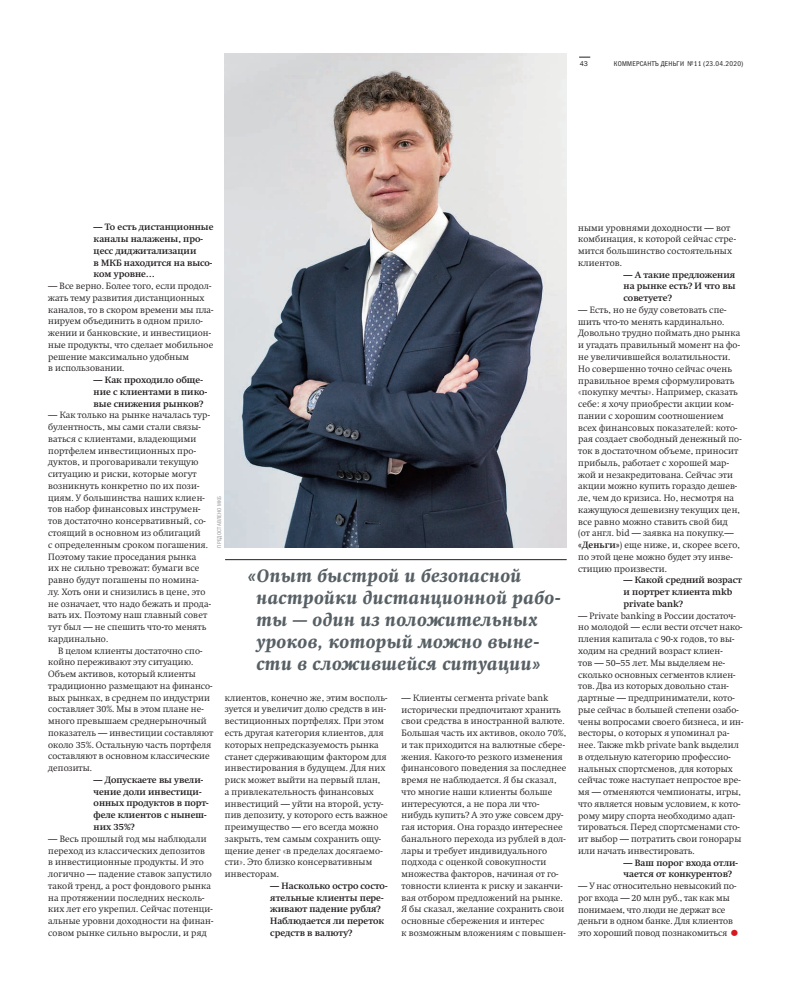
<style>
.page{position:relative;width:806px;height:1004px;background:#fff}
.page>*{position:absolute;margin:0;border:0;box-sizing:border-box;transform-origin:0 0}
.t1{font:italic 18px/22px "Swift Extra Bold C";letter-spacing:.025em;color:#576065}
.t2{font:9px/11.8px "Swift Light C";letter-spacing:.015em;color:#231f20}
.t3{font:700 9px/11.8px "Swift C";color:#231f20}
.t4{font:7px "Franklin Gothic Book Cond ITC";letter-spacing:.035em;color:#231f20}
.t5{font:7px "Franklin Gothic";color:#231f20}
.t6{font:5.5px "Franklin Gothic Book Cond ITC";letter-spacing:.04em;color:#939598}
.s1{font-family:"Swift C";font-weight:700}
.s2{font-size:17px;color:#d7171f}
</style>
<div class="page">
<img style="left:225px;top:54px;width:341px;height:493px">
<hr style="left:225px;top:559px;width:341px;height:1px;background:#231f20">
<p class="t5" style="left:579px;top:59px;width:10px">43</p>
<p class="t4" style="left:613px;top:59px;width:131px">КОММЕРСАНТЪ ДЕНЬГИ №11 (23.04.2020)</p>
<p class="t3" style="left:94px;top:221px;width:121px">— То есть дистанционные каналы налажены, про&shy;цесс диджитализации<br>в МКБ находится на высо&shy;ком уровне…</p>
<p class="t2" style="left:48px;top:280px;width:167px">— Все верно. Более того, если продол&shy;жать тему развития дистанционных каналов, то в скором времени мы пла&shy;нируем объединить в одном прило&shy;жении и банковские, и инвестицион&shy;ные продукты, что сделает мобильное решение максимально удобным<br>в использовании.</p>
<p class="t3" style="left:94px;top:374px;width:115px">— Как проходило обще&shy;ние с клиентами в пико&shy;вые снижения рынков?</p>
<p class="t2" style="left:48px;top:409px;width:164px">— Как только на рынке началась тур&shy;булентность, мы сами стали связы&shy;ваться с клиентами, владеющими портфелем инвестиционных про&shy;дуктов, и проговаривали текущую ситуацию и риски, которые могут возникнуть конкретно по их пози&shy;циям. У большинства наших клиен&shy;тов набор финансовых инструмен&shy;тов достаточно консервативный, со&shy;стоящий в основном из облигаций<br>с определенным сроком погашения.<br>Поэтому такие проседания рынка<br>их не сильно тревожат: бумаги все равно будут погашены по номина&shy;лу. Хоть они и снизились в цене, это не означает, что надо бежать и прода&shy;вать их. Поэтому наш главный совет тут был — не спешить что-то менять кардинально.</p>
<p class="t2" style="left:48px;top:644px;width:166px;text-indent:10px">В целом клиенты достаточно спо&shy;койно переживают эту ситуацию.<br>Объем активов, который клиенты традиционно размещают на финансо&shy;вых рынках, в среднем по индустрии составляет 30%. Мы в этом плане не&shy;много превышаем среднерыночный показатель — инвестиции составляют около 35%. Остальную часть портфеля составляют в основном классические депозиты.</p>
<p class="t3" style="left:94px;top:773px;width:116px">— Допускаете вы увели&shy;чение доли инвестици&shy;онных продуктов в порт&shy;феле клиентов с нынеш&shy;них 35%?</p>
<p class="t2" style="left:48px;top:832px;width:166px">— Весь прошлый год мы наблюдали переход из классических депозитов<br>в инвестиционные продукты. И это логично — падение ставок запустило такой тренд, а рост фондового рынка на протяжении последних несколь&shy;ких лет его укрепил. Сейчас потенци&shy;альные уровни доходности на финан&shy;совом рынке сильно выросли, и ряд</p>
<p class="t6" style="left:216px;top:547px;width:53px;rotate:-90deg">ПРЕДОСТАВЛЕНО МКБ</p>
<h1 class="t1" style="left:256px;top:564px;width:305px;text-indent:-9px">«Опыт быстрой и безопасной настройки дистанционной рабо&shy;ты — один из положительных уроков, который можно выне&shy;сти в сложившейся ситуации»</h1>
<p class="t2" style="left:401px;top:691px;width:166px">— Клиенты сегмента private bank исторически предпочитают хранить свои средства в иностранной валюте.<br>Большая часть их активов, около 70%, и так приходится на валютные сбере&shy;жения. Какого-то резкого изменения финансового поведения за последнее время не наблюдается. Я бы сказал, что многие наши клиенты больше интересуются, а не пора ли что&shy;нибудь купить? А это уже совсем дру&shy;гая история. Она гораздо интереснее банального перехода из рублей в дол&shy;лары и требует индивидуального подхода с оценкой совокупности множества факторов, начиная от го&shy;товности клиента к риску и заканчи&shy;вая отбором предложений на рынке.<br>Я бы сказал, желание сохранить свои основные сбережения и интерес<br>к возможным вложениям с повышен-</p>
<p class="t2" style="left:225px;top:691px;width:164px">клиентов, конечно же, этим восполь&shy;зуется и увеличит долю средств в ин&shy;вестиционных портфелях. При этом есть другая категория клиентов, для которых непредсказуемость рынка станет сдерживающим фактором для инвестирования в будущем. Для них риск может выйти на первый план,<br>а привлекательность финансовых инвестиций — уйти на второй, усту&shy;пив депозиту, у которого есть важное преимущество — его всегда можно закрыть, тем самым сохранить ощу&shy;щение денег «в пределах досягаемо&shy;сти». Это близко консервативным инвесторам.</p>
<p class="t3" style="left:270px;top:879px;width:119px">— Насколько остро состо&shy;ятельные клиенты пере&shy;живают падение рубля?<br>Наблюдается ли переток средств в валюту?</p>
<p class="t2" style="left:578px;top:222px;width:159px">ными уровнями доходности — вот комбинация, к которой сейчас стре&shy;мится большинство состоятельных клиентов.</p>
<p class="t3" style="left:623px;top:268px;width:113px;text-align:justify">— А такие предложения на рынке есть? И что вы советуете?</p>
<p class="t2" style="left:578px;top:304px;width:165px">— Есть, но не буду советовать спе&shy;шить что-то менять кардинально.<br>Довольно трудно поймать дно рынка и угадать правильный момент на фо&shy;не увеличившейся волатильности.<br>Но совершенно точно сейчас очень правильное время сформулировать «покупку мечты». Например, сказать себе: я хочу приобрести акции ком&shy;пании с хорошим соотношением всех финансовых показателей: кото&shy;рая создает свободный денежный по&shy;ток в достаточном объеме, приносит прибыль, работает с хорошей мар&shy;жой и незакредитована. Сейчас эти акции можно купить гораздо дешев&shy;ле, чем до кризиса. Но, несмотря на кажущуюся дешевизну текущих цен, все равно можно ставить свой бид (от англ. bid — заявка на покупку.— <span class="s1">«Деньги»</span>) еще ниже, и, скорее всего, по этой цене можно будет эту инве&shy;стицию произвести.</p>
<p class="t3" style="left:623px;top:574px;width:120px">— Какой средний возраст и портрет клиента mkb private bank?</p>
<p class="t2" style="left:578px;top:609px;width:166px">— Private banking в России достаточ&shy;но молодой — если вести отсчет нако&shy;пления капитала с 90-х годов, то вы&shy;ходим на средний возраст клиен-<br>тов — 50–55 лет. Мы выделяем не&shy;сколько основных сегментов клиен&shy;тов. Два из которых довольно стан&shy;дартные — предприниматели, кото&shy;рые сейчас в большей степени озабо&shy;чены вопросами своего бизнеса, и ин&shy;весторы, о которых я упоминал ра&shy;нее. Также mkb private bank выделил в отдельную категорию профессио&shy;нальных спортсменов, для которых сейчас тоже наступает непростое вре&shy;мя — отменяются чемпионаты, игры, что является новым условием, к кото&shy;рому миру спорта необходимо адап&shy;тироваться. Перед спортсменами сто&shy;ит выбор — потратить свои гонорары или начать инвестировать.</p>
<p class="t3" style="left:623px;top:856px;width:116px">— Ваш порог входа отли&shy;чается от конкурентов?</p>
<p class="t2" style="left:578px;top:880px;width:162px">— У нас относительно невысокий по&shy;рог входа — 20 млн руб., так как мы понимаем, что люди не держат все деньги в одном банке. Для клиентов это хороший повод познакомиться <span class="s2">•</span></p>
</div>
